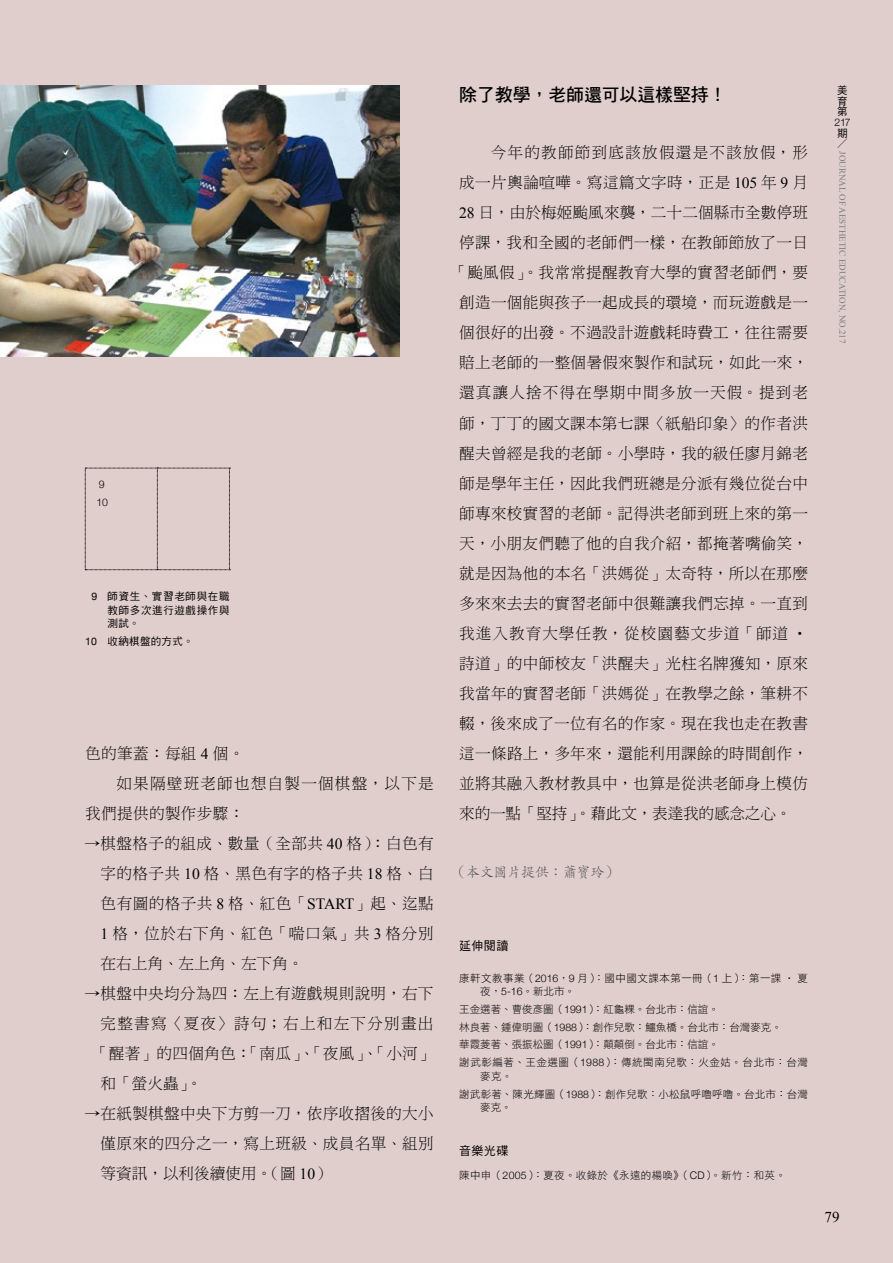
<style>
.page{position:relative;width:893px;height:1263px;background:#e0cecc}
.page>*{position:absolute;margin:0;border:0;box-sizing:border-box;transform-origin:0 0}
.t1{font:18px "DF Hei Std W7";letter-spacing:-.01em;color:#000}
.t2{font:15.6px/30px "DF Ming Std W3";letter-spacing:.02em;color:#000;text-align:justify}
.t3{font:15.6px "DF Ming Std W3";letter-spacing:.08em;color:#000}
.t4{font:15.6px "DF Ming Std W3";letter-spacing:-.01em;color:#000}
.t5{font:15.6px "DF Ming Std W3";letter-spacing:.07em;color:#000}
.t6{font:15.6px "DF Ming Std W3";letter-spacing:.065em;color:#000}
.t7{font:15.6px "DF Ming Std W3";letter-spacing:.075em;color:#000}
.t8{font:15px "Times New Roman";color:#000}
.t9{font:14.25px "DF Kai Shu Std W3";letter-spacing:-.03em;color:#595757}
.t10{font:12px "DF Hei Std W5";letter-spacing:.03em;color:#000}
.t11{font:10.5px/17.7px "DF Hei Std W3";color:#000}
.t12{font:10.5px/17.7px "DF Hei Std W3";letter-spacing:.02em;color:#000}
.t13{font:10.5px/13.5px "DF Hei Std W3";letter-spacing:.045em;color:#000}
.t14{font:10.5px/13.5px "DF Hei Std W5";letter-spacing:.06em;color:#000;text-align:justify}
.t15{font:10.5px "DF Hei Std W5";letter-spacing:.03em;color:#000}
.t16{font:300 10.5px/17.5px "Helvetica Neue";color:#000}
.t17{font:10.5px "DF Ming Std W3";color:#000}
.t18{font:9px "Times New Roman";color:#7b7d7c}
.s1{font-family:"Helvetica Neue"}
.s2{font-family:"Times New Roman"}
.s3{font-family:"Helvetica Neue";font-weight:300}
</style>
<div class="page">
<img style="left:0;top:85px;width:400px;height:271px">
<svg style="left:85px;top:468px;width:145px;height:102px"></svg>
<p class="t16" style="left:96px;top:475px;width:13px">9<br>10</p>
<p class="t14" style="left:108px;top:589px;width:124px;text-indent:-16px"><span class="s1">9</span> 師資生、實習老師與在職教師多次進行遊戲操作與測試。</p>
<p class="t15" style="left:85px;top:635px;width:110px"><span class="s1">10</span> 收納棋盤的方式。</p>
<p class="t2" style="left:85px;top:738px;width:161px">色的筆蓋：每組 <span class="s2">4</span> 個。</p>
<p class="t7" style="left:117px;top:774px;width:319px">如果隔壁班老師也想自製一個棋盤，以下是</p>
<p class="t2" style="left:85px;top:798px;width:161px">我們提供的製作步驟：</p>
<p class="t2" style="left:101px;top:828px;width:335px;text-indent:-16px">→棋盤格子的組成、數量（全部共 <span class="s2">40</span> 格）：白色有字的格子共 <span class="s2">10</span> 格、黑色有字的格子共 <span class="s2">18</span> 格、白色有圖的格子共 <span class="s2">8</span> 格、紅色「<span class="s2">START</span>」起、迄點<span class="s2">1</span> 格，位於右下角、紅色「喘口氣」共 <span class="s2">3</span> 格分別在右上角、左上角、左下角。</p>
<p class="t2" style="left:85px;top:978px;width:350px">→棋盤中央均分為四：左上有遊戲規則說明，右下</p>
<p class="t3" style="left:101px;top:1014px;width:334px">完整書寫〈夏夜〉詩句；右上和左下分別畫出</p>
<p class="t2" style="left:93px;top:1038px;width:342px">「醒著」的四個角色：「南瓜」、「夜風」、「小河」</p>
<p class="t2" style="left:101px;top:1068px;width:103px">和「螢火蟲」。</p>
<p class="t2" style="left:101px;top:1098px;width:335px;text-indent:-16px">→在紙製棋盤中央下方剪一刀，依序收摺後的大小僅原來的四分之一，寫上班級、成員名單、組別等資訊，以利後續使用。（圖 <span class="s2">10</span>）</p>
<p class="t1" style="left:459px;top:84px;width:269px">除了教學，老師還可以這樣堅持！</p>
<p class="t3" style="left:491px;top:144px;width:319px">今年的教師節到底該放假還是不該放假，形</p>
<p class="t2" style="left:459px;top:168px;width:350px">成一片輿論喧嘩。寫這篇文字時，正是 <span class="s2">105</span> 年 <span class="s2">9</span> 月</p>
<p class="t2" style="left:459px;top:198px;width:350px"><span class="s2">28</span> 日，由於梅姬颱風來襲，二十二個縣市全數停班</p>
<p class="t2" style="left:459px;top:228px;width:350px">停課，我和全國的老師們一樣，在教師節放了一日</p>
<p class="t2" style="left:451px;top:258px;width:358px">「颱風假」。我常常提醒教育大學的實習老師們，要</p>
<p class="t2" style="left:459px;top:288px;width:350px">創造一個能與孩子一起成長的環境，而玩遊戲是一</p>
<p class="t2" style="left:459px;top:318px;width:350px">個很好的出發。不過設計遊戲耗時費工，往往需要</p>
<p class="t2" style="left:459px;top:348px;width:350px">賠上老師的一整個暑假來製作和試玩，如此一來，</p>
<p class="t5" style="left:459px;top:384px;width:350px">還真讓人捨不得在學期中間多放一天假。提到老</p>
<p class="t2" style="left:459px;top:408px;width:350px">師，丁丁的國文課本第七課〈紙船印象〉的作者洪</p>
<p class="t2" style="left:459px;top:438px;width:350px">醒夫曾經是我的老師。小學時，我的級任廖月錦老</p>
<p class="t2" style="left:459px;top:468px;width:350px">師是學年主任，因此我們班總是分派有幾位從台中</p>
<p class="t2" style="left:459px;top:498px;width:350px">師專來校實習的老師。記得洪老師到班上來的第一</p>
<p class="t2" style="left:459px;top:528px;width:350px">天，小朋友們聽了他的自我介紹，都掩著嘴偷笑，</p>
<p class="t2" style="left:459px;top:558px;width:350px">就是因為他的本名「洪媽從」太奇特，所以在那麼</p>
<p class="t2" style="left:459px;top:588px;width:350px">多來來去去的實習老師中很難讓我們忘掉。一直到</p>
<p class="t6" style="left:459px;top:624px;width:350px">我進入教育大學任教，從校園藝文步道「師道 ‧</p>
<p class="t2" style="left:459px;top:648px;width:350px">詩道」的中師校友「洪醒夫」光柱名牌獲知，原來</p>
<p class="t2" style="left:459px;top:678px;width:350px">我當年的實習老師「洪媽從」在教學之餘，筆耕不</p>
<p class="t2" style="left:459px;top:708px;width:350px">輟，後來成了一位有名的作家。現在我也走在教書</p>
<p class="t2" style="left:459px;top:738px;width:350px">這一條路上，多年來，還能利用課餘的時間創作，</p>
<p class="t2" style="left:459px;top:768px;width:350px">並將其融入教材教具中，也算是從洪老師身上模仿</p>
<p class="t4" style="left:459px;top:804px;width:334px">來的一點「堅持」。藉此文，表達我的感念之心。</p>
<p class="t9" style="left:452px;top:864px;width:168px">（本文圖片提供：蕭寶玲）</p>
<p class="t14" style="left:837px;top:85px;width:12px;line-height:10.5px">美育第</p>
<p class="t16" style="left:835px;top:112px;width:17px">217</p>
<p class="t14" style="left:837px;top:126px;width:11px">期</p>
<p class="t17" style="left:837px;top:138px;width:11px">／</p>
<p class="t18" style="left:849px;top:151px;width:194px;rotate:90deg">JOURNAL OF AESTHETIC EDUCATION, NO.217</p>
<p class="t10" style="left:459px;top:939px;width:51px">延伸閱讀</p>
<p class="t13" style="left:480px;top:971px;width:329px;text-indent:-21px">康軒文教事業（<span class="s3">2016</span>，<span class="s3">9</span> 月）：國中國文課本第一冊（<span class="s3">1</span> 上）：第一課 ‧ 夏夜，<span class="s3">5-16</span>。新北市。</p>
<p class="t11" style="left:459px;top:1000px;width:350px">王金選著、曹俊彥圖（<span class="s3">1991</span>）：紅龜粿。台北市：信誼。<br>林良著、鍾偉明圖（<span class="s3">1988</span>）：創作兒歌：鱷魚橋。台北市：台灣麥克。<br>華霞菱著、張振松圖（<span class="s3">1991</span>）：顛顛倒。台北市：信誼。<br>謝武彰編著、王金選圖（<span class="s3">1988</span>）：傳統閩南兒歌：火金姑。台北市：台灣</p>
<p class="t12" style="left:459px;top:1067px;width:350px;text-indent:21px">麥克。<br>謝武彰著、陳光輝圖（<span class="s3">1988</span>）：創作兒歌：小松鼠呼嚕呼嚕。台北市：台灣</p>
<p class="t12" style="left:480px;top:1098px;width:33px">麥克。</p>
<p class="t10" style="left:459px;top:1144px;width:51px">音樂光碟</p>
<p class="t12" style="left:459px;top:1166px;width:328px">陳中申（<span class="s3">2005</span>）：夏夜。收錄於《永遠的楊喚》（<span class="s3">CD</span>）。新竹：和英。</p>
<p class="t8" style="left:825px;top:1207px;width:16px">79</p>
</div>
